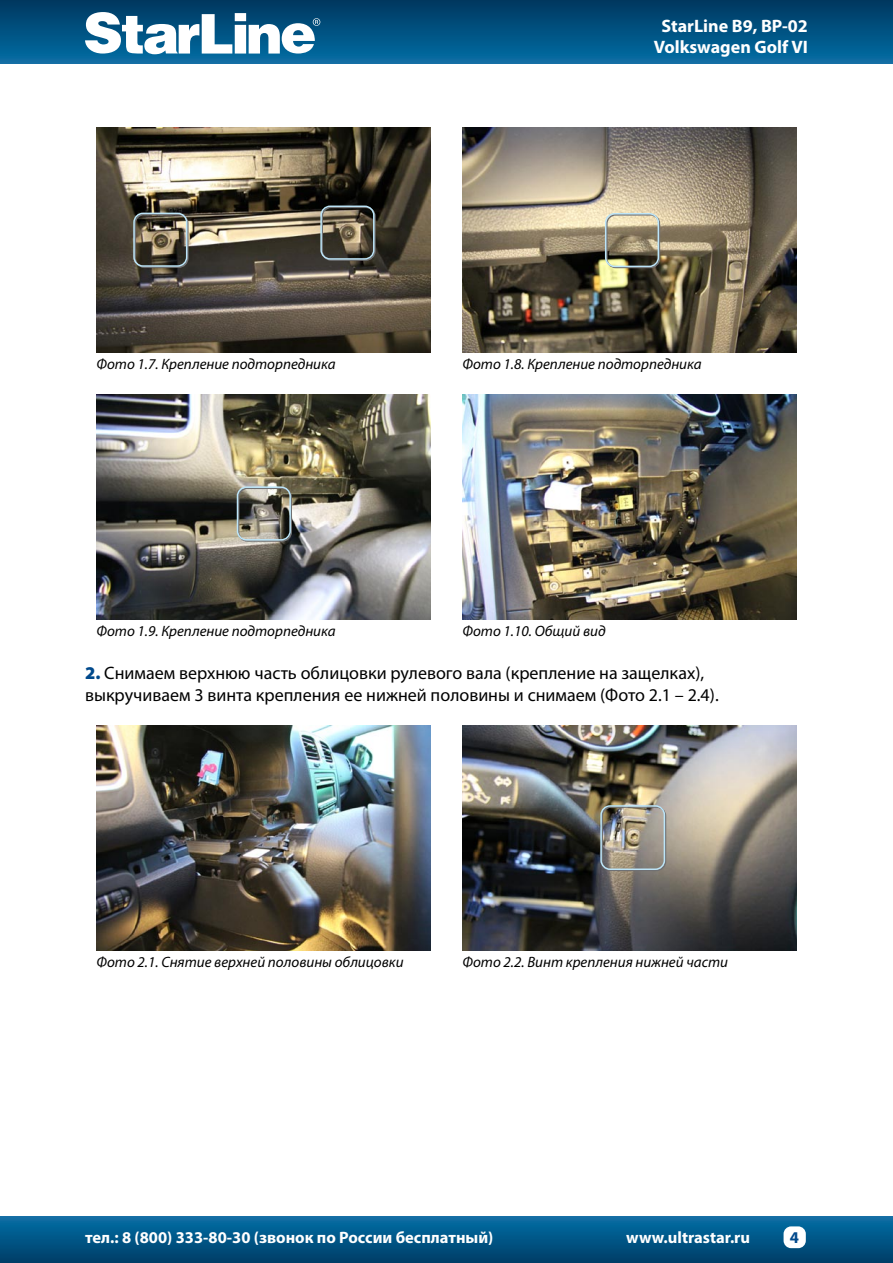
<style>
.page{position:relative;width:893px;height:1263px;background:#fff}
.page>*{position:absolute;margin:0;border:0;box-sizing:border-box;transform-origin:0 0}
.t1{font:18px/21.6px "Myriad Pro";color:#000}
.t2{font:700 18px/21.6px "Myriad Pro";color:#fff;text-align:center}
.t3{font:700 16.5px "Myriad Pro";color:#fff}
.t4{font:700 16.5px "Myriad Pro";color:#00498c}
.t5{font:italic 15px "Myriad Pro";color:#000}
.s1{font-weight:900;color:#00498c}
</style>
<div class="page">
<div style="left:0;top:0;width:893px;height:64px;background:linear-gradient(to bottom,#00375f,#066ea4)"></div>
<div style="left:0;top:1216px;width:893px;height:47px;background:linear-gradient(to bottom,#076fa7,#003d67)"></div>
<svg style="left:85px;top:12px;width:235px;height:42px"></svg>
<div style="left:783px;top:1226px;width:23px;height:22px;background:#fff;border-radius:8px"></div>
<img style="left:96px;top:128px;width:334px;height:224px">
<img style="left:462px;top:128px;width:334px;height:224px">
<div style="left:606px;top:214px;width:54px;height:54px;border:2px solid #707173;border-radius:9px"></div>
<div style="left:605px;top:213px;width:54px;height:54px;border:2px solid #bce4f7;border-radius:9px"></div>
<div style="left:134px;top:214px;width:55px;height:54px;border:2px solid #707173;border-radius:9px"></div>
<div style="left:133px;top:213px;width:54px;height:54px;border:2px solid #bce4f7;border-radius:9px"></div>
<div style="left:321px;top:207px;width:55px;height:54px;border:2px solid #707173;border-radius:9px"></div>
<div style="left:320px;top:206px;width:55px;height:54px;border:2px solid #bce4f7;border-radius:9px"></div>
<img style="left:96px;top:394px;width:334px;height:225px">
<img style="left:462px;top:394px;width:334px;height:225px">
<div style="left:238px;top:487px;width:54px;height:55px;border:2px solid #707173;border-radius:9px"></div>
<div style="left:237px;top:486px;width:54px;height:55px;border:2px solid #bce4f7;border-radius:9px"></div>
<img style="left:96px;top:726px;width:334px;height:225px">
<img style="left:462px;top:726px;width:334px;height:225px">
<div style="left:601px;top:806px;width:65px;height:65px;border:2px solid #707173;border-radius:9px"></div>
<div style="left:600px;top:805px;width:65px;height:65px;border:2px solid #bce4f7;border-radius:9px"></div>
<p class="t2" style="left:654px;top:14px;width:156px">StarLine B9, BP-02<br>Volkswagen Golf VI</p>
<p class="t5" style="left:96px;top:355px;width:241px">Фото 1.7. Крепление подторпедника</p>
<p class="t5" style="left:462px;top:355px;width:241px">Фото 1.8. Крепление подторпедника</p>
<p class="t5" style="left:96px;top:621px;width:241px">Фото 1.9. Крепление подторпедника</p>
<p class="t5" style="left:462px;top:621px;width:145px">Фото 1.10. Общий вид</p>
<p class="t1" style="left:85px;top:662px;width:635px"><span class="s1">2.</span> Снимаем верхнюю часть облицовки рулевого вала (крепление на защелках), выкручиваем 3 винта крепления ее нижней половины и снимаем (Фото 2.1 – 2.4).</p>
<p class="t5" style="left:96px;top:953px;width:309px">Фото 2.1. Снятие верхней половины облицовки</p>
<p class="t5" style="left:462px;top:953px;width:267px">Фото 2.2. Винт крепления нижней части</p>
<p class="t3" style="left:85px;top:1227px;width:410px">тел.: 8 (800) 333-80-30 (звонок по России бесплатный)</p>
<p class="t3" style="left:626px;top:1227px;width:125px">www.ultrastar.ru</p>
<p class="t4" style="left:790px;top:1226px;width:11px">4</p>
</div>
